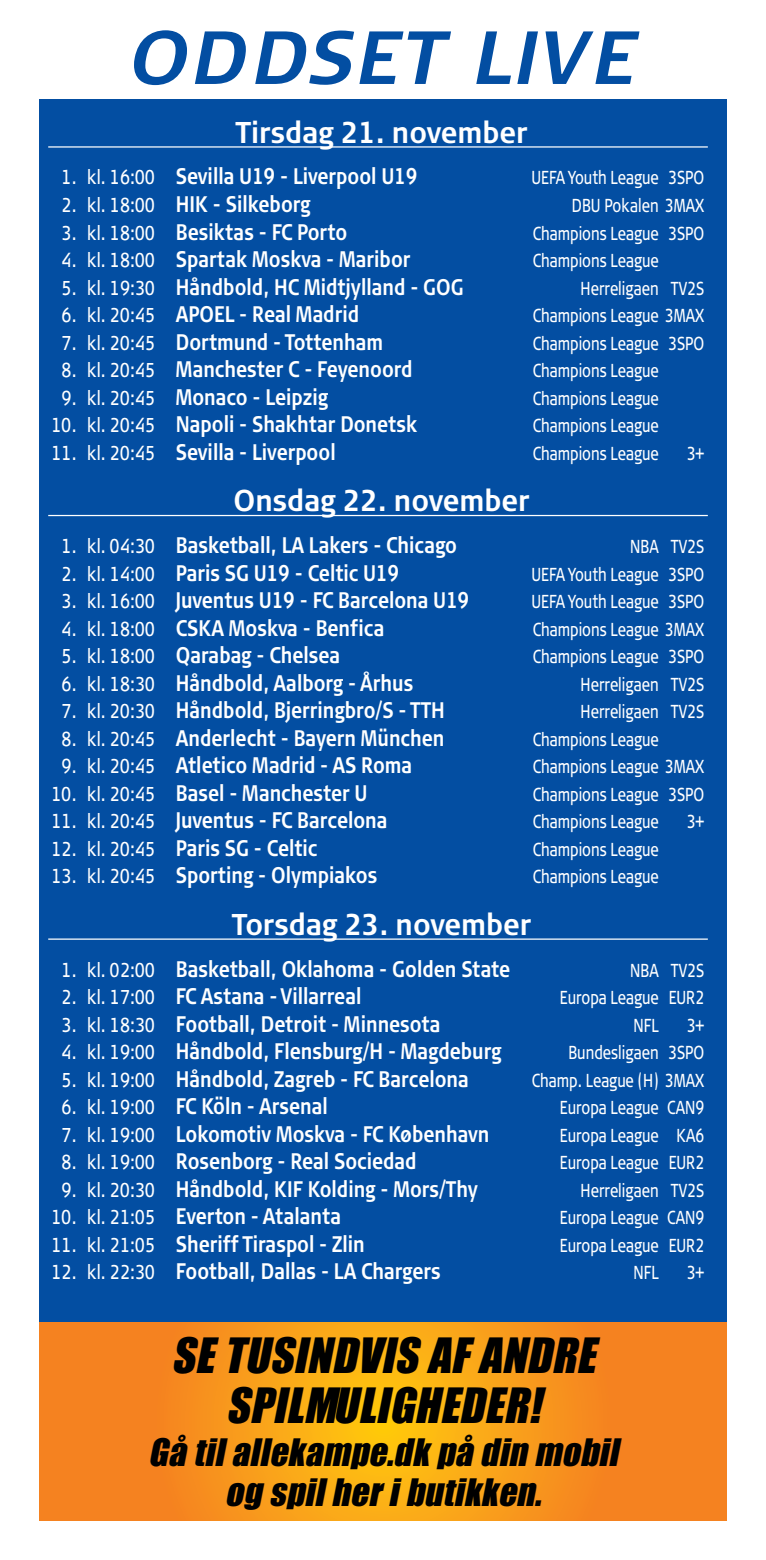
<style>
.page{position:relative;width:766px;height:1560px;background:#fff}
.page>*{position:absolute;margin:0;border:0;box-sizing:border-box;transform-origin:0 0}
.t1{font:italic 700 75px "Signa OT";letter-spacing:.03em;color:#034ea2}
.t2{font:italic 45px/50px "Impact";letter-spacing:.01em;color:#000;text-align:center}
.t3{font:italic 35px/40px "Impact";letter-spacing:.01em;color:#000;text-align:center}
.t4{font:700 30px "Signa OT";color:#fff;scale:.9 1}
.t5{font:700 22.5px "Signa OT";color:#fff;scale:.8 1}
.t6{font:18.75px "Signa OT";color:#fff;scale:.75 1}
.s1{font-weight:400;font-size:20px}
</style>
<div class="page">
<div style="left:39px;top:99px;width:687px;height:1228px;background:#034ea2"></div>
<svg style="left:39px;top:1322px;width:687px;height:198px;background:#f8961b"></svg>
<hr style="left:48px;top:146px;width:659px;height:1px;background:#fff">
<hr style="left:48px;top:515px;width:659px;height:1px;background:#fff">
<hr style="left:48px;top:938px;width:659px;height:1px;background:#fff">
<h1 class="t1" style="left:130px;top:14px;width:507px">ODDSET LIVE</h1>
<h3 class="t4" style="left:235px;top:115px;width:326px">Tirsdag 21. november</h3>
<p class="t5" style="left:62px;top:164px;width:446px"><span class="s1">1. kl. 16:00</span> Sevilla U19 - Liverpool U19</p>
<p class="t6" style="left:531px;top:167px;width:232px">UEFA Youth League 3SPO</p>
<p class="t5" style="left:62px;top:191px;width:312px"><span class="s1">2. kl. 18:00</span> HIK - Silkeborg</p>
<p class="t6" style="left:571px;top:195px;width:178px">DBU Pokalen 3MAX</p>
<p class="t5" style="left:62px;top:219px;width:358px"><span class="s1">3. kl. 18:00</span> Besiktas - FC Porto</p>
<p class="t6" style="left:532px;top:222px;width:230px">Champions League 3SPO</p>
<p class="t5" style="left:62px;top:246px;width:437px"><span class="s1">4. kl. 18:00</span> Spartak Moskva - Maribor</p>
<p class="t6" style="left:532px;top:250px;width:169px">Champions League</p>
<p class="t5" style="left:62px;top:274px;width:504px"><span class="s1">5. kl. 19:30</span> Håndbold, HC Midtjylland - GOG</p>
<p class="t6" style="left:580px;top:277px;width:166px">Herreligaen TV2S</p>
<p class="t5" style="left:62px;top:301px;width:373px"><span class="s1">6. kl. 20:45</span> APOEL - Real Madrid</p>
<p class="t6" style="left:532px;top:305px;width:230px">Champions League 3MAX</p>
<p class="t5" style="left:62px;top:329px;width:403px"><span class="s1">7. kl. 20:45</span> Dortmund - Tottenham</p>
<p class="t6" style="left:532px;top:332px;width:230px">Champions League 3SPO</p>
<p class="t5" style="left:62px;top:356px;width:440px"><span class="s1">8. kl. 20:45</span> Manchester C - Feyenoord</p>
<p class="t6" style="left:532px;top:360px;width:169px">Champions League</p>
<p class="t5" style="left:62px;top:384px;width:334px"><span class="s1">9. kl. 20:45</span> Monaco - Leipzig</p>
<p class="t6" style="left:532px;top:387px;width:169px">Champions League</p>
<p class="t5" style="left:51px;top:411px;width:458px"><span class="s1">10. kl. 20:45</span> Napoli - Shakhtar Donetsk</p>
<p class="t6" style="left:532px;top:415px;width:169px">Champions League</p>
<p class="t5" style="left:51px;top:439px;width:357px"><span class="s1">11. kl. 20:45</span> Sevilla - Liverpool</p>
<p class="t6" style="left:532px;top:442px;width:169px">Champions League</p>
<p class="t6" style="left:686px;top:442px;width:25px">3+</p>
<h3 class="t4" style="left:233px;top:483px;width:330px">Onsdag 22. november</h3>
<p class="t5" style="left:62px;top:532px;width:495px"><span class="s1">1. kl. 04:30</span> Basketball, LA Lakers - Chicago</p>
<p class="t6" style="left:630px;top:535px;width:100px">NBA TV2S</p>
<p class="t5" style="left:62px;top:559px;width:423px"><span class="s1">2. kl. 14:00</span> Paris SG U19 - Celtic U19</p>
<p class="t6" style="left:531px;top:563px;width:232px">UEFA Youth League 3SPO</p>
<p class="t5" style="left:62px;top:587px;width:511px"><span class="s1">3. kl. 16:00</span> Juventus U19 - FC Barcelona U19</p>
<p class="t6" style="left:531px;top:590px;width:232px">UEFA Youth League 3SPO</p>
<p class="t5" style="left:62px;top:614px;width:405px"><span class="s1">4. kl. 18:00</span> CSKA Moskva - Benfica</p>
<p class="t6" style="left:532px;top:618px;width:230px">Champions League 3MAX</p>
<p class="t5" style="left:62px;top:642px;width:349px"><span class="s1">5. kl. 18:00</span> Qarabag - Chelsea</p>
<p class="t6" style="left:532px;top:645px;width:230px">Champions League 3SPO</p>
<p class="t5" style="left:62px;top:669px;width:441px"><span class="s1">6. kl. 18:30</span> Håndbold, Aalborg - Århus</p>
<p class="t6" style="left:580px;top:673px;width:166px">Herreligaen TV2S</p>
<p class="t5" style="left:62px;top:697px;width:480px"><span class="s1">7. kl. 20:30</span> Håndbold, Bjerringbro/S - TTH</p>
<p class="t6" style="left:580px;top:700px;width:166px">Herreligaen TV2S</p>
<p class="t5" style="left:62px;top:724px;width:480px"><span class="s1">8. kl. 20:45</span> Anderlecht - Bayern München</p>
<p class="t6" style="left:532px;top:728px;width:169px">Champions League</p>
<p class="t5" style="left:62px;top:752px;width:439px"><span class="s1">9. kl. 20:45</span> Atletico Madrid - AS Roma</p>
<p class="t6" style="left:532px;top:755px;width:230px">Champions League 3MAX</p>
<p class="t5" style="left:51px;top:779px;width:396px"><span class="s1">10. kl. 20:45</span> Basel - Manchester U</p>
<p class="t6" style="left:532px;top:783px;width:230px">Champions League 3SPO</p>
<p class="t5" style="left:51px;top:807px;width:421px"><span class="s1">11. kl. 20:45</span> Juventus - FC Barcelona</p>
<p class="t6" style="left:532px;top:810px;width:169px">Champions League</p>
<p class="t6" style="left:686px;top:810px;width:25px">3+</p>
<p class="t5" style="left:51px;top:834px;width:334px"><span class="s1">12. kl. 20:45</span> Paris SG - Celtic</p>
<p class="t6" style="left:532px;top:838px;width:169px">Champions League</p>
<p class="t5" style="left:51px;top:862px;width:409px"><span class="s1">13. kl. 20:45</span> Sporting - Olympiakos</p>
<p class="t6" style="left:532px;top:865px;width:169px">Champions League</p>
<h3 class="t4" style="left:232px;top:907px;width:334px">Torsdag 23. november</h3>
<p class="t5" style="left:62px;top:955px;width:562px"><span class="s1">1. kl. 02:00</span> Basketball, Oklahoma - Golden State</p>
<p class="t6" style="left:630px;top:959px;width:100px">NBA TV2S</p>
<p class="t5" style="left:62px;top:983px;width:376px"><span class="s1">2. kl. 17:00</span> FC Astana - Villarreal</p>
<p class="t6" style="left:559px;top:986px;width:194px">Europa League EUR2</p>
<p class="t5" style="left:62px;top:1010px;width:475px"><span class="s1">3. kl. 18:30</span> Football, Detroit - Minnesota</p>
<p class="t6" style="left:633px;top:1014px;width:35px">NFL</p>
<p class="t6" style="left:686px;top:1014px;width:25px">3+</p>
<p class="t5" style="left:62px;top:1038px;width:551px"><span class="s1">4. kl. 19:00</span> Håndbold, Flensburg/H - Magdeburg</p>
<p class="t6" style="left:568px;top:1041px;width:183px">Bundesligaen 3SPO</p>
<p class="t5" style="left:62px;top:1065px;width:510px"><span class="s1">5. kl. 19:00</span> Håndbold, Zagreb - FC Barcelona</p>
<p class="t6" style="left:531px;top:1069px;width:231px">Champ. League (H) 3MAX</p>
<p class="t5" style="left:62px;top:1093px;width:334px"><span class="s1">6. kl. 19:00</span> FC Köln - Arsenal</p>
<p class="t6" style="left:559px;top:1096px;width:194px">Europa League CAN9</p>
<p class="t5" style="left:62px;top:1120px;width:536px"><span class="s1">7. kl. 19:00</span> Lokomotiv Moskva - FC København</p>
<p class="t6" style="left:559px;top:1124px;width:194px">Europa League KA6</p>
<p class="t5" style="left:62px;top:1148px;width:445px"><span class="s1">8. kl. 19:00</span> Rosenborg - Real Sociedad</p>
<p class="t6" style="left:559px;top:1151px;width:194px">Europa League EUR2</p>
<p class="t5" style="left:62px;top:1175px;width:522px"><span class="s1">9. kl. 20:30</span> Håndbold, KIF Kolding - Mors/Thy</p>
<p class="t6" style="left:580px;top:1179px;width:166px">Herreligaen TV2S</p>
<p class="t5" style="left:51px;top:1203px;width:364px"><span class="s1">10. kl. 21:05</span> Everton - Atalanta</p>
<p class="t6" style="left:559px;top:1206px;width:194px">Europa League CAN9</p>
<p class="t5" style="left:51px;top:1230px;width:393px"><span class="s1">11. kl. 21:05</span> Sheriff Tiraspol - Zlin</p>
<p class="t6" style="left:559px;top:1234px;width:194px">Europa League EUR2</p>
<p class="t5" style="left:51px;top:1258px;width:488px"><span class="s1">12. kl. 22:30</span> Football, Dallas - LA Chargers</p>
<p class="t6" style="left:633px;top:1261px;width:35px">NFL</p>
<p class="t6" style="left:686px;top:1261px;width:25px">3+</p>
<h2 class="t2" style="left:171px;top:1328px;width:425px">SE TUSINDVIS AF ANDRE<br>SPILMULIGHEDER!</h2>
<h3 class="t3" style="left:148px;top:1431px;width:471px">Gå til allekampe.dk på din mobil og spil her i butikken.</h3>
</div>
